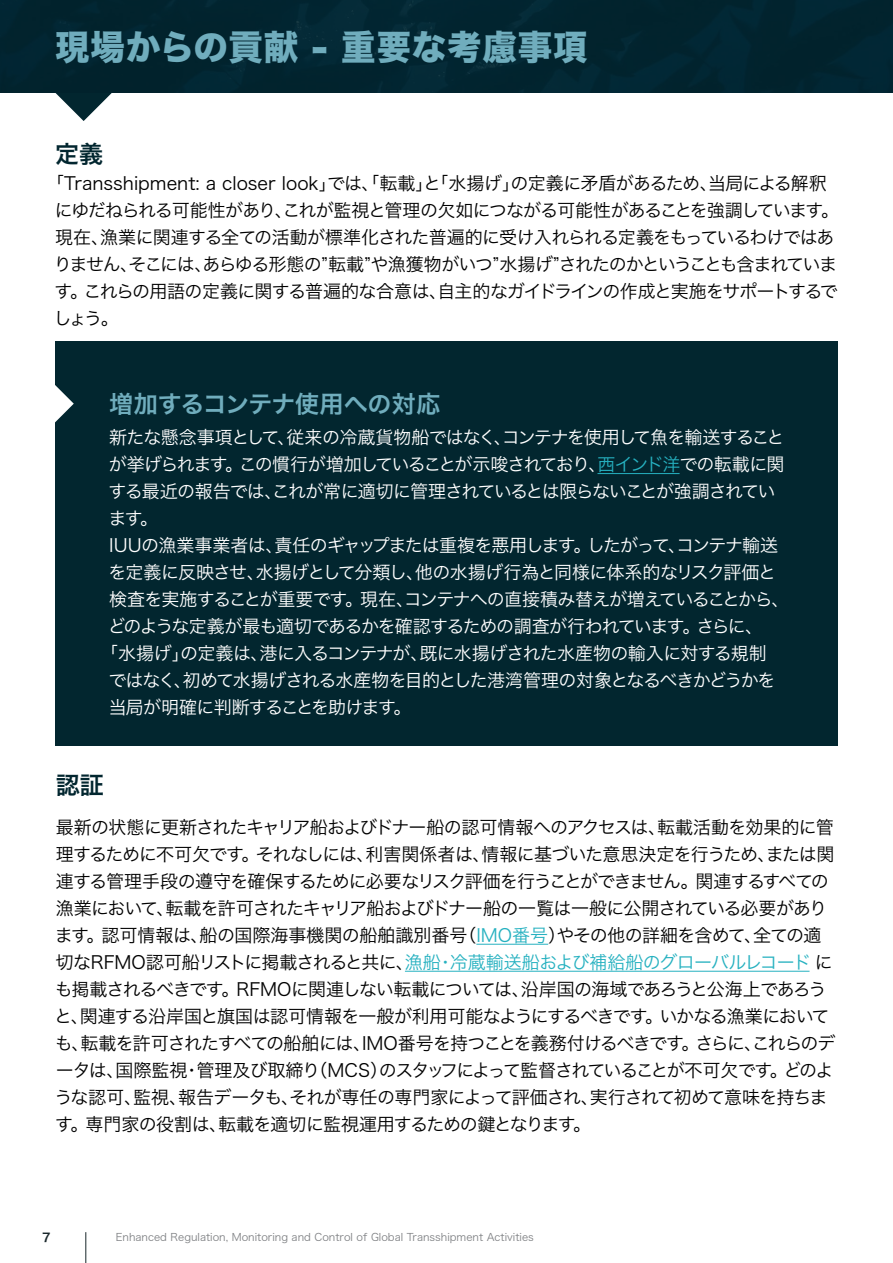
<style>
.page{position:relative;width:893px;height:1263px;background:#fff}
.page>*{position:absolute;margin:0;border:0;box-sizing:border-box;transform-origin:0 0}
.t1{font:34.5px "Hira Kaku Std W8";letter-spacing:.025em;color:#70adbd}
.t2{font:24px "Hira Kaku Pro W6";letter-spacing:-.01em;color:#70adbd}
.t3{font:24px "Hira Kaku Pro W6";color:#02262f}
.t4{font:18px/27px "Hira Kaku Pro W3";letter-spacing:-.05em;color:#000}
.t5{font:18px "Hira Kaku Pro W3";letter-spacing:-.055em;color:#fff}
.t6{font:18px "Hira Kaku Pro W3";letter-spacing:-.03em;color:#fff}
.t7{font:18px "Hira Kaku Pro W3";letter-spacing:-.035em;color:#fff}
.t8{font:12px "Hira Kaku Pro W6";color:#18262a}
.t9{font:10.5px "Hira Kaku Pro W3";color:#808285}
.s1{color:#26b1c0}
</style>
<div class="page">
<hr style="left:85px;top:1232px;width:1px;height:31px;background:#18262a">
<div style="left:55px;top:341px;width:783px;height:405px;background:#02262f"></div>
<svg style="left:55px;top:93px;width:57px;height:28px"></svg>
<div style="left:0;top:0;width:893px;height:93px;background:#02262f"></div>
<hr style="left:597px;top:473px;width:83px;height:1px;background:#26b1c0">
<hr style="left:476px;top:944px;width:72px;height:1px;background:#26b1c0">
<hr style="left:405px;top:971px;width:404px;height:1px;background:#26b1c0">
<svg style="left:55px;top:385px;width:19px;height:38px"></svg>
<h1 class="t1" style="left:55px;top:28px;width:534px">現場からの貢献 - 重要な考慮事項</h1>
<h2 class="t3" style="left:55px;top:133px;width:50px">定義</h2>
<p class="t4" style="left:54px;top:169px;width:787px;text-indent:-8px">「Transshipment: a closer look」では、「転載」と「水揚げ」の定義に矛盾があるため、当局による解釈にゆだねられる可能性があり、これが監視と管理の欠如につながる可能性があることを強調しています。現在、漁業に関連する全ての活動が標準化された普遍的に受け入れられる定義をもっているわけではありません、そこには、あらゆる形態の”転載”や漁獲物がいつ”水揚げ”されたのかということも含まれています。これらの用語の定義に関する普遍的な合意は、自主的なガイドラインの作成と実施をサポートするでしょう。</p>
<h2 class="t2" style="left:109px;top:382px;width:333px">増加するコンテナ使用への対応</h2>
<p class="t5" style="left:109px;top:421px;width:677px">新たな懸念事項として、従来の冷蔵貨物船ではなく、コンテナを使用して魚を輸送すること</p>
<p class="t5" style="left:109px;top:448px;width:677px">が挙げられます。この慣行が増加していることが示唆されており、<span class="s1">西インド洋</span>での転載に関</p>
<p class="t5" style="left:109px;top:475px;width:668px">する最近の報告では、これが常に適切に管理されているとは限らないことが強調されてい</p>
<p class="t5" style="left:108px;top:502px;width:51px">ます。</p>
<p class="t5" style="left:109px;top:529px;width:670px">IUUの漁業事業者は、責任のギャップまたは重複を悪用します。したがって、コンテナ輸送</p>
<p class="t6" style="left:109px;top:556px;width:669px">を定義に反映させ、水揚げとして分類し、他の水揚げ行為と同様に体系的なリスク評価と</p>
<p class="t5" style="left:109px;top:583px;width:682px">検査を実施することが重要です。現在、コンテナへの直接積み替えが増えていることから、</p>
<p class="t5" style="left:108px;top:610px;width:657px">どのような定義が最も適切であるかを確認するための調査が行われています。さらに、</p>
<p class="t7" style="left:100px;top:637px;width:668px">「水揚げ」の定義は、港に入るコンテナが、既に水揚げされた水産物の輸入に対する規制</p>
<p class="t5" style="left:108px;top:664px;width:669px">ではなく、初めて水揚げされる水産物を目的とした港湾管理の対象となるべきかどうかを</p>
<p class="t5" style="left:109px;top:691px;width:304px">当局が明確に判断することを助けます。</p>
<h2 class="t3" style="left:56px;top:763px;width:50px">認証</h2>
<p class="t4" style="left:54px;top:812px;width:783px">最新の状態に更新されたキャリア船およびドナー船の認可情報へのアクセスは、転載活動を効果的に管理するために不可欠です。それなしには、利害関係者は、情報に基づいた意思決定を行うため、または関連する管理手段の遵守を確保するために必要なリスク評価を行うことができません。関連するすべての漁業において、転載を許可されたキャリア船およびドナー船の一覧は一般に公開されている必要があります。認可情報は、船の国際海事機関の船舶識別番号（<span class="s1">IMO番号</span>）やその他の詳細を含めて、全ての適切なRFMO認可船リストに掲載されると共に、<span class="s1">漁船・冷蔵輸送船および補給船のグローバルレコード</span> にも掲載されるべきです。RFMOに関連しない転載については、沿岸国の海域であろうと公海上であろうと、関連する沿岸国と旗国は認可情報を一般が利用可能なようにするべきです。いかなる漁業においても、転載を許可されたすべての船舶には、IMO番号を持つことを義務付けるべきです。さらに、これらのデータは、国際監視・管理及び取締り（MCS）のスタッフによって監督されていることが不可欠です。どのような認可、監視、報告データも、それが専任の専門家によって評価され、実行されて初めて意味を持ちます。専門家の役割は、転載を適切に監視運用するための鍵となります。</p>
<p class="t8" style="left:42px;top:1226px;width:10px">7</p>
<p class="t9" style="left:116px;top:1228px;width:420px">Enhanced Regulation, Monitoring and Control of Global Transshipment Activities</p>
</div>
